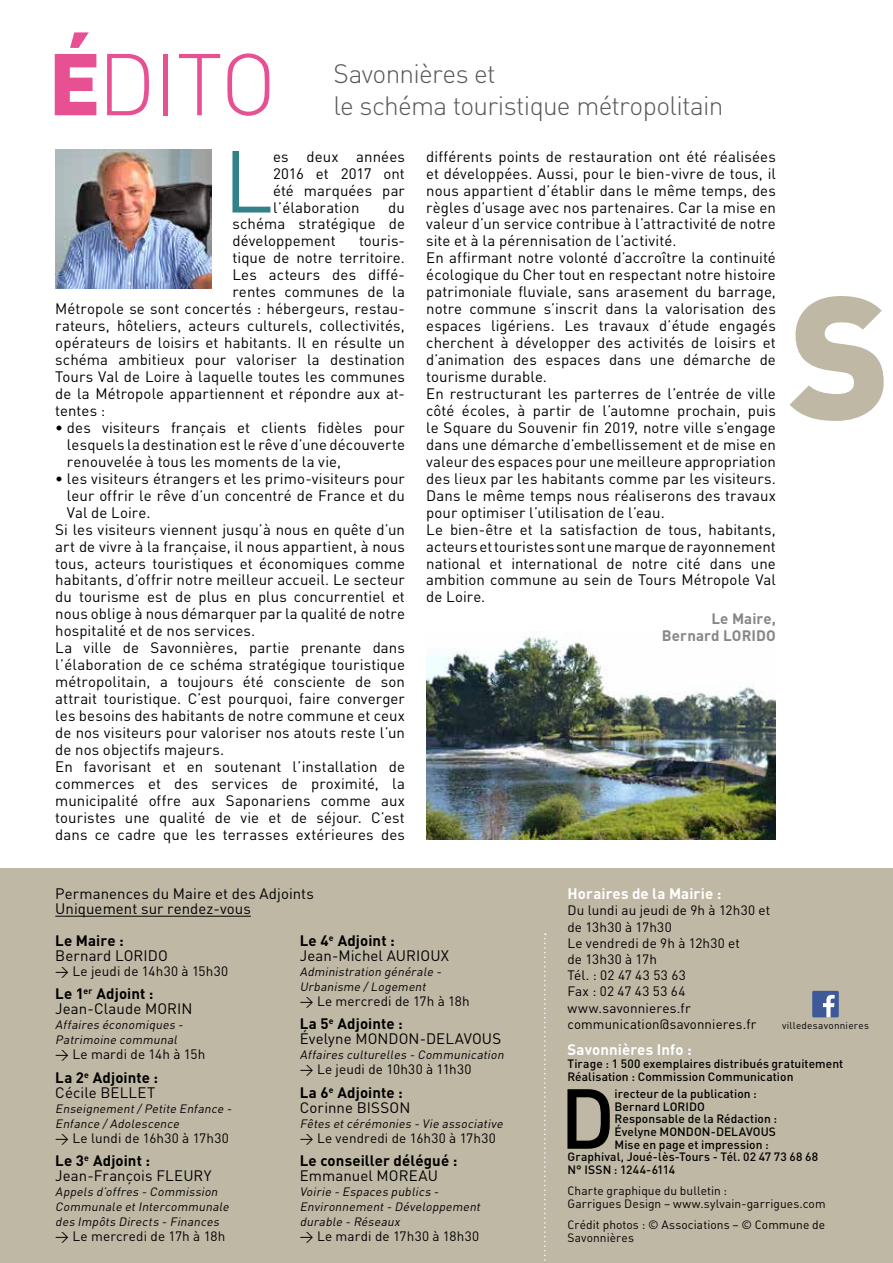
<style>
.page{position:relative;width:893px;height:1263px;background:#fff}
.page>*{position:absolute;margin:0;border:0;box-sizing:border-box;transform-origin:0 0}
.t1{font:900 172.5px "DIN";color:#bfb8a5}
.t2{font:86.4px "DIN";color:#328188}
.t3{font:300 86.1px "DIN";color:#e75194}
.t4{font:500 83.7px "DIN";color:#000}
.t5{font:300 26.25px/31.5px "DIN";letter-spacing:-.025em;color:#57585a}
.t6{font:15px/17px "DIN";letter-spacing:.005em;color:#000}
.t7{font:700 15px/15px "DIN";letter-spacing:.005em;color:#000}
.t8{font:700 15px "DIN";letter-spacing:.005em;color:#fff}
.t9{font:700 15px/17px "DIN";letter-spacing:.01em;color:#868789;text-align:right}
.t10{font:13.5px/16.2px "DIN";letter-spacing:.01em;color:#000}
.t11{font:italic 12px/15px "DIN";color:#000}
.t12{font:500 12px/12.8px "DIN";letter-spacing:.005em;color:#000}
.t13{font:12px/12.8px "DIN Regular Alternate";letter-spacing:.005em;color:#000}
.t14{font:10.05px "DIN";letter-spacing:.025em;color:#000}
.s1{font-weight:900}
.s2{font-weight:700}
.s3{font-weight:400}
</style>
<div class="page">
<img style="left:426px;top:632px;width:350px;height:207px">
<div style="left:0;top:868px;width:893px;height:395px;background:#bfb8a5"></div>
<hr style="left:55px;top:916px;width:196px;height:1px;background:#000">
<svg style="left:544px;top:933px;width:2px;height:328px"></svg>
<img style="left:55px;top:149px;width:156px;height:140px">
<div style="left:812px;top:991px;width:27px;height:26px;background:#3d5999"></div>
<svg style="left:823px;top:995px;width:12px;height:22px"></svg>
<h3 class="t3" style="left:49px;top:31px;width:229px"><span class="s1">É</span>DITO</h3>
<h3 class="t5" style="left:333px;top:58px;width:391px">Savonnières et<br>le schéma touristique métropolitain</h3>
<h2 class="t2" style="left:224px;top:127px;width:51px">L</h2>
<p class="t6" style="left:273px;top:147px;width:133px;text-align:justify">es deux années 2016 et 2017 ont été marquées par l’élaboration</p>
<p class="t6" style="left:232px;top:198px;width:174px;text-align:justify;text-indent:156px">du schéma stratégique de développement</p>
<p class="t6" style="left:359px;top:232px;width:47px">touris-</p>
<p class="t6" style="left:232px;top:249px;width:174px">tique de notre territoire.</p>
<p class="t6" style="left:232px;top:266px;width:174px">Les acteurs des diffé-</p>
<p class="t6" style="left:232px;top:283px;width:174px">rentes communes de la</p>
<p class="t6" style="left:55px;top:300px;width:351px">Métropole se sont concertés : hébergeurs, restau-</p>
<p class="t6" style="left:55px;top:317px;width:351px">rateurs, hôteliers, acteurs culturels, collectivités,</p>
<p class="t6" style="left:55px;top:334px;width:351px">opérateurs de loisirs et habitants. Il en résulte un</p>
<p class="t6" style="left:55px;top:351px;width:351px">schéma ambitieux pour valoriser la destination</p>
<p class="t6" style="left:55px;top:368px;width:351px">Tours Val de Loire à laquelle toutes les communes</p>
<p class="t6" style="left:55px;top:385px;width:351px">de la Métropole appartiennent et répondre aux at-</p>
<p class="t6" style="left:55px;top:402px;width:52px">tentes :</p>
<p class="t6" style="left:67px;top:419px;width:339px;text-align:justify;text-indent:-12px">• des visiteurs français et clients fidèles pour lesquels la destination est le rêve d’une découverte renouvelée à tous les moments de la vie,</p>
<p class="t6" style="left:55px;top:470px;width:351px">• les visiteurs étrangers et les primo-visiteurs pour</p>
<p class="t6" style="left:67px;top:486px;width:339px">leur offrir le rêve d’un concentré de France et du</p>
<p class="t6" style="left:67px;top:503px;width:85px">Val de Loire.</p>
<p class="t6" style="left:55px;top:520px;width:351px">Si les visiteurs viennent jusqu’à nous en quête d’un</p>
<p class="t6" style="left:55px;top:537px;width:351px">art de vivre à la française, il nous appartient, à nous</p>
<p class="t6" style="left:55px;top:554px;width:351px">tous, acteurs touristiques et économiques comme</p>
<p class="t6" style="left:55px;top:571px;width:351px">habitants, d’offrir notre meilleur accueil. Le secteur</p>
<p class="t6" style="left:55px;top:588px;width:351px">du tourisme est de plus en plus concurrentiel et</p>
<p class="t6" style="left:55px;top:605px;width:351px">nous oblige à nous démarquer par la qualité de notre</p>
<p class="t6" style="left:55px;top:622px;width:202px">hospitalité et de nos services.</p>
<p class="t6" style="left:55px;top:639px;width:351px">La ville de Savonnières, partie prenante dans</p>
<p class="t6" style="left:55px;top:656px;width:351px">l’élaboration de ce schéma stratégique touristique</p>
<p class="t6" style="left:55px;top:673px;width:351px">métropolitain, a toujours été consciente de son</p>
<p class="t6" style="left:55px;top:690px;width:351px">attrait touristique. C’est pourquoi, faire converger</p>
<p class="t6" style="left:55px;top:707px;width:351px">les besoins des habitants de notre commune et ceux</p>
<p class="t6" style="left:55px;top:724px;width:351px">de nos visiteurs pour valoriser nos atouts reste l’un</p>
<p class="t6" style="left:55px;top:741px;width:170px">de nos objectifs majeurs.</p>
<p class="t6" style="left:55px;top:758px;width:351px">En favorisant et en soutenant l’installation de</p>
<p class="t6" style="left:55px;top:775px;width:351px">commerces et des services de proximité, la</p>
<p class="t6" style="left:55px;top:792px;width:351px">municipalité offre aux Saponariens comme aux</p>
<p class="t6" style="left:55px;top:809px;width:351px">touristes une qualité de vie et de séjour. C’est</p>
<p class="t6" style="left:55px;top:825px;width:351px">dans ce cadre que les terrasses extérieures des</p>
<p class="t6" style="left:426px;top:147px;width:351px">différents points de restauration ont été réalisées et développées. Aussi, pour le bien-vivre de tous, il nous appartient d’établir dans le même temps, des règles d’usage avec nos partenaires. Car la mise en valeur d’un service contribue à l’attractivité de notre site et à la pérennisation de l’activité.<br>En affirmant notre volonté d’accroître la continuité écologique du Cher tout en respectant notre histoire patrimoniale fluviale, sans arasement du barrage, notre commune s’inscrit dans la valorisation des espaces ligériens. Les travaux d’étude engagés cherchent à développer des activités de loisirs et d’animation des espaces dans une démarche de tourisme durable.<br>En restructurant les parterres de l’entrée de ville côté écoles, à partir de l’automne prochain, puis le Square du Souvenir fin 2019, notre ville s’engage dans une démarche d’embellissement et de mise en valeur des espaces pour une meilleure appropriation des lieux par les habitants comme par les visiteurs.<br>Dans le même temps nous réaliserons des travaux pour optimiser l’utilisation de l’eau.<br>Le bien-être et la satisfaction de tous, habitants, acteurs et touristes sont une marque de rayonnement national et international de notre cité dans une ambition commune au sein de Tours Métropole Val de Loire.</p>
<p class="t9" style="left:662px;top:609px;width:116px">Le Maire,<br>Bernard LORIDO</p>
<h1 class="t1" style="left:789px;top:242px;width:104px">S</h1>
<p class="t6" style="left:55px;top:886px;width:260px;line-height:15px">Permanences du Maire et des Adjoints<br>Uniquement sur rendez-vous</p>
<p class="t7" style="left:55px;top:932px;width:70px">Le Maire :</p>
<p class="t6" style="left:55px;top:947px;width:114px">Bernard LORIDO</p>
<p class="t10" style="left:55px;top:963px;width:174px">&gt; Le jeudi de 14h30 à 15h30</p>
<p class="t6" style="left:55px;top:986px;width:139px;line-height:15px"><span class="s2">Le 1</span><sup>er</sup> <span class="s2">Adjoint :<br></span>Jean-Claude MORIN</p>
<p class="t11" style="left:55px;top:1017px;width:132px">Affaires économiques -<br>Patrimoine communal</p>
<p class="t10" style="left:55px;top:1046px;width:152px">&gt; Le mardi de 14h à 15h</p>
<p class="t7" style="left:55px;top:1069px;width:104px">La 2<sup>e</sup> Adjointe :<br><span class="s3">Cécile BELLET</span></p>
<p class="t11" style="left:55px;top:1101px;width:180px">Enseignement/Petite Enfance -<br>Enfance /Adolescence</p>
<p class="t10" style="left:55px;top:1130px;width:175px">&gt; Le lundi de 16h30 à 17h30</p>
<p class="t6" style="left:55px;top:1153px;width:158px;line-height:15px"><span class="s2">Le 3</span><sup>e</sup> <span class="s2">Adjoint :<br></span>Jean-François FLEURY</p>
<p class="t11" style="left:55px;top:1184px;width:178px">Appels d’offres - Commission<br>Communale etIntercommunale des Impôts Directs - Finances</p>
<p class="t10" style="left:55px;top:1228px;width:171px">&gt; Le mercredi de 17h à 18h</p>
<p class="t6" style="left:300px;top:933px;width:151px;line-height:15px"><span class="s2">Le 4</span><sup>e</sup> <span class="s2">Adjoint :<br></span>Jean-Michel AURIOUX</p>
<p class="t11" style="left:300px;top:964px;width:146px">Administration générale -<br>Urbanisme /Logement</p>
<p class="t10" style="left:300px;top:993px;width:171px">&gt; Le mercredi de 17h à 18h</p>
<p class="t6" style="left:300px;top:1016px;width:203px;line-height:15px"><span class="s2">La 5</span><sup>e</sup> <span class="s2">Adjointe :<br></span>Évelyne MONDON-DELAVOUS</p>
<p class="t11" style="left:300px;top:1047px;width:208px">Affaires culturelles - Communication</p>
<p class="t10" style="left:300px;top:1061px;width:173px">&gt; Le jeudi de 10h30 à 11h30</p>
<p class="t6" style="left:300px;top:1085px;width:112px;line-height:15px"><span class="s2">La 6</span><sup>e</sup> <span class="s2">Adjointe :<br></span>Corinne BISSON</p>
<p class="t11" style="left:300px;top:1116px;width:207px">Fêtes etcérémonies - Vie associative</p>
<p class="t10" style="left:300px;top:1130px;width:197px">&gt; Le vendredi de 16h30 à 17h30</p>
<p class="t7" style="left:300px;top:1153px;width:159px">Le conseiller délégué :</p>
<p class="t6" style="left:300px;top:1167px;width:140px">Emmanuel MOREAU</p>
<p class="t11" style="left:300px;top:1184px;width:185px">Voirie - Espaces publics -<br>Environnement- Développement durable - Réseaux</p>
<p class="t10" style="left:300px;top:1228px;width:181px">&gt; Le mardi de 17h30 à 18h30</p>
<p class="t8" style="left:567px;top:884px;width:155px">Horaires de la Mairie :</p>
<p class="t10" style="left:567px;top:902px;width:204px">Du lundi au jeudi de 9h à 12h30 et de 13h30 à 17h30<br>Le vendredi de 9h à 12h30 et<br>de 13h30 à 17h<br>Tél. : 02 47 43 53 63<br>Fax : 02 47 43 53 64 www.savonnieres.fr communication@savonnieres.fr</p>
<p class="t8" style="left:567px;top:1040px;width:126px">Savonnières Info :</p>
<p class="t12" style="left:567px;top:1057px;width:277px">Tirage : 1 500 exemplaires distribués gratuitement<br>Réalisation : Commission Communication</p>
<h3 class="t4" style="left:560px;top:1065px;width:57px">D</h3>
<p class="t12" style="left:615px;top:1087px;width:144px">irecteur de la publication :</p>
<p class="t14" style="left:782px;top:1019px;width:88px">villedesavonnieres</p>
<p class="t12" style="left:615px;top:1099px;width:92px">Bernard LORIDO</p>
<p class="t12" style="left:615px;top:1112px;width:164px">Responsable de la Rédaction :</p>
<p class="t12" style="left:615px;top:1125px;width:163px">Évelyne MONDON-DELAVOUS</p>
<p class="t12" style="left:615px;top:1137px;width:156px">Mise en page et impression :</p>
<p class="t12" style="left:567px;top:1150px;width:252px">Graphival, Joué-lès-Tours - Tél. 02 47 73 68 68</p>
<p class="t12" style="left:567px;top:1163px;width:109px">N° ISSN : 1244-6114</p>
<p class="t13" style="left:567px;top:1184px;width:260px">Charte graphique du bulletin :<br>Garrigues Design – www.sylvain-garrigues.com</p>
<p class="t13" style="left:567px;top:1218px;width:259px">Crédit photos : © Associations – © Commune de<br>Savonnières</p>
</div>
